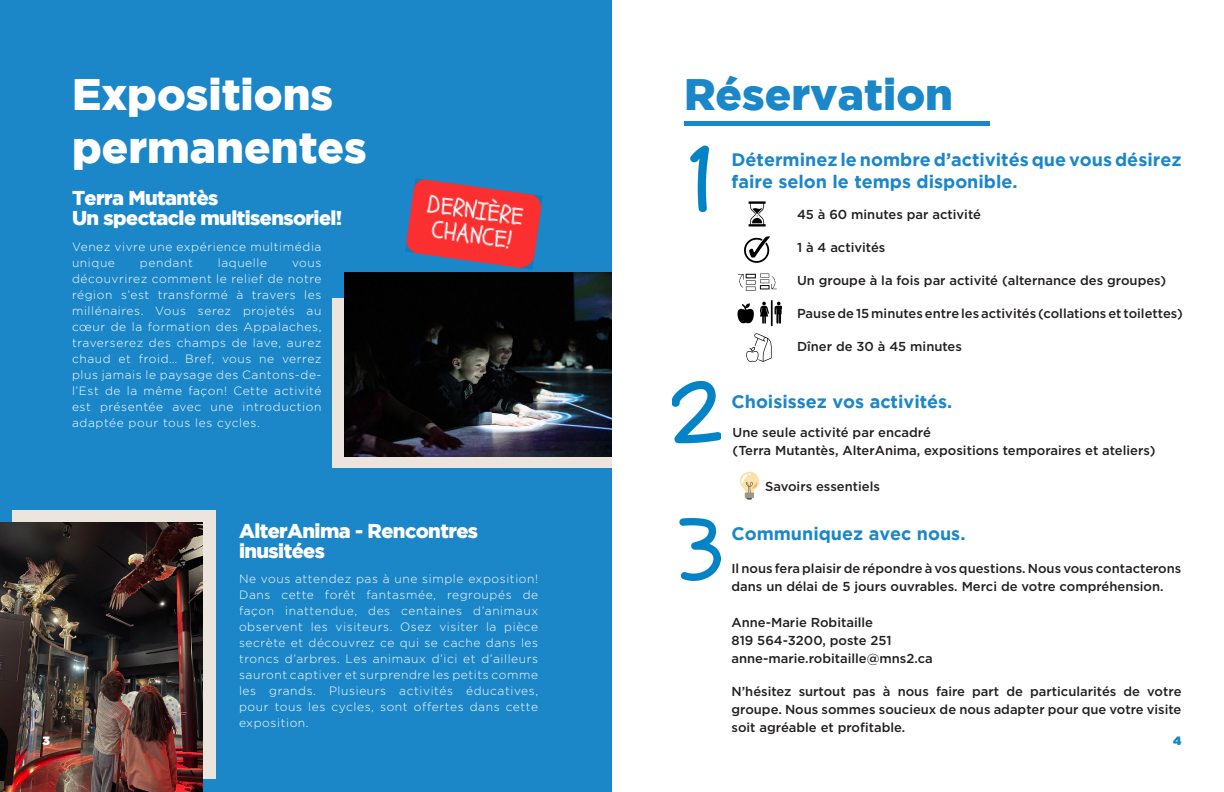
<style>
.page{position:relative;width:1224px;height:792px;background:#fff}
.page>*{position:absolute;margin:0;border:0;box-sizing:border-box;transform-origin:0 0}
.t1{font:900 44px/52.8px "Gotham";color:#fff}
.t2{font:900 44px "Gotham";color:#1b87c9}
.t3{font:900 20px/20px "Gotham";letter-spacing:-.03em;color:#fff}
.t4{font:700 18px/21.6px "Gotham";color:#1b87c9}
.t5{font:500 13px/18px "Gotham";color:#231f20;text-align:justify}
.t6{font:300 12px/16px "Gotham";letter-spacing:.05em;color:#fff;text-align:justify}
.t7{font:900 12px "Gotham";color:#fff}
.t8{font:900 12px "Gotham";color:#1b87c9}
</style>
<div class="page">
<div style="left:0;top:0;width:612px;height:792px;background:#1b87c9"></div>
<div style="left:12px;top:510px;width:203px;height:269px;background:#ebe5de"></div>
<img style="left:0;top:523px;width:203px;height:269px">
<div style="left:332px;top:298px;width:280px;height:169px;background:#ebe5de"></div>
<img style="left:345px;top:273px;width:267px;height:183px">
<div style="left:684px;top:121px;width:306px;height:5px;background:#1b87c9"></div>
<img style="left:405px;top:178px;width:138px;height:92px">
<img style="left:740px;top:471px;width:19px;height:29px">
<img style="left:673px;top:381px;width:48px;height:63px">
<img style="left:680px;top:518px;width:41px;height:62px">
<img style="left:691px;top:145px;width:18px;height:66px">
<svg style="left:738px;top:274px;width:39px;height:17px"></svg>
<img style="left:748px;top:202px;width:17px;height:24px">
<img style="left:760px;top:300px;width:22px;height:25px">
<img style="left:745px;top:236px;width:25px;height:26px">
<svg style="left:746px;top:333px;width:26px;height:29px"></svg>
<svg style="left:737px;top:303px;width:17px;height:21px"></svg>
<p class="t1" style="left:72px;top:67px;width:296px">Expositions permanentes</p>
<p class="t3" style="left:72px;top:188px;width:148px">Terra Mutantès</p>
<p class="t3" style="left:72px;top:208px;width:272px">Un spectacle multisensoriel!</p>
<p class="t6" style="left:72px;top:238px;width:251px">Venez vivre une expérience multimédia unique</p>
<p class="t6" style="left:140px;top:254px;width:54px">pendant</p>
<p class="t6" style="left:218px;top:254px;width:51px">laquelle</p>
<p class="t6" style="left:72px;top:254px;width:251px;text-indent:220px">vous découvrirez comment le relief de notre région s’est transformé à travers les millénaires. Vous serez projetés au cœur de la formation des Appalaches, traverserez des champs de lave, aurez chaud et froid… Bref, vous ne verrez plus jamais le paysage des Cantons-de&shy;l’Est de la même façon! Cette activité est présentée avec une introduction adaptée pour tous les cycles.</p>
<p class="t3" style="left:239px;top:520px;width:241px">AlterAnima - Rencontres inusitées</p>
<p class="t6" style="left:239px;top:571px;width:301px">Ne vous attendez pas à une simple exposition!<br>Dans cette forêt fantasmée, regroupés de façon inattendue, des centaines d’animaux observent les visiteurs. Osez visiter la pièce secrète et découvrez ce qui se cache dans les troncs d’arbres. Les animaux d’ici et d’ailleurs sauront captiver et surprendre les petits comme les grands. Plusieurs activités éducatives, pour tous les cycles, sont offertes dans cette exposition.</p>
<p class="t2" style="left:684px;top:69px;width:271px">Réservation</p>
<p class="t4" style="left:732px;top:149px;width:451px">Déterminez le nombre d’activités que vous désirez faire selon le temps disponible.</p>
<p class="t5" style="left:797px;top:205px;width:186px">45 à 60 minutes par activité</p>
<p class="t5" style="left:797px;top:238px;width:90px">1 à 4 activités</p>
<p class="t5" style="left:797px;top:271px;width:371px">Un groupe à la fois par activité (alternance des groupes)</p>
<p class="t5" style="left:797px;top:304px;width:387px">Pause de 15 minutes entre les activités (collations et toilettes)</p>
<p class="t5" style="left:797px;top:337px;width:166px">Dîner de 30 à 45 minutes</p>
<p class="t4" style="left:732px;top:391px;width:222px">Choisissez vos activités.</p>
<p class="t5" style="left:733px;top:423px;width:200px">Une seule activité par encadré</p>
<p class="t5" style="left:733px;top:441px;width:424px">(Terra Mutantès, AlterAnima, expositions temporaires et ateliers)</p>
<p class="t5" style="left:765px;top:477px;width:116px">Savoirs essentiels</p>
<p class="t4" style="left:732px;top:522px;width:235px">Communiquez avec nous.</p>
<p class="t5" style="left:732px;top:559px;width:451px">Il nous fera plaisir de répondre à vos questions. Nous vous contacterons dans un délai de 5 jours ouvrables. Merci de votre compréhension.</p>
<p class="t5" style="left:732px;top:613px;width:143px">Anne-Marie Robitaille</p>
<p class="t5" style="left:732px;top:631px;width:162px">819 564-3200, poste 251</p>
<p class="t5" style="left:732px;top:649px;width:203px">anne-marie.robitaille@mns2.ca</p>
<p class="t5" style="left:732px;top:682px;width:452px">N’hésitez surtout pas à nous faire part de particularités de votre groupe. Nous sommes soucieux de nous adapter pour que votre visite soit agréable et profitable.</p>
<p class="t7" style="left:43px;top:732px;width:9px">3</p>
<p class="t8" style="left:1173px;top:732px;width:10px">4</p>
</div>
